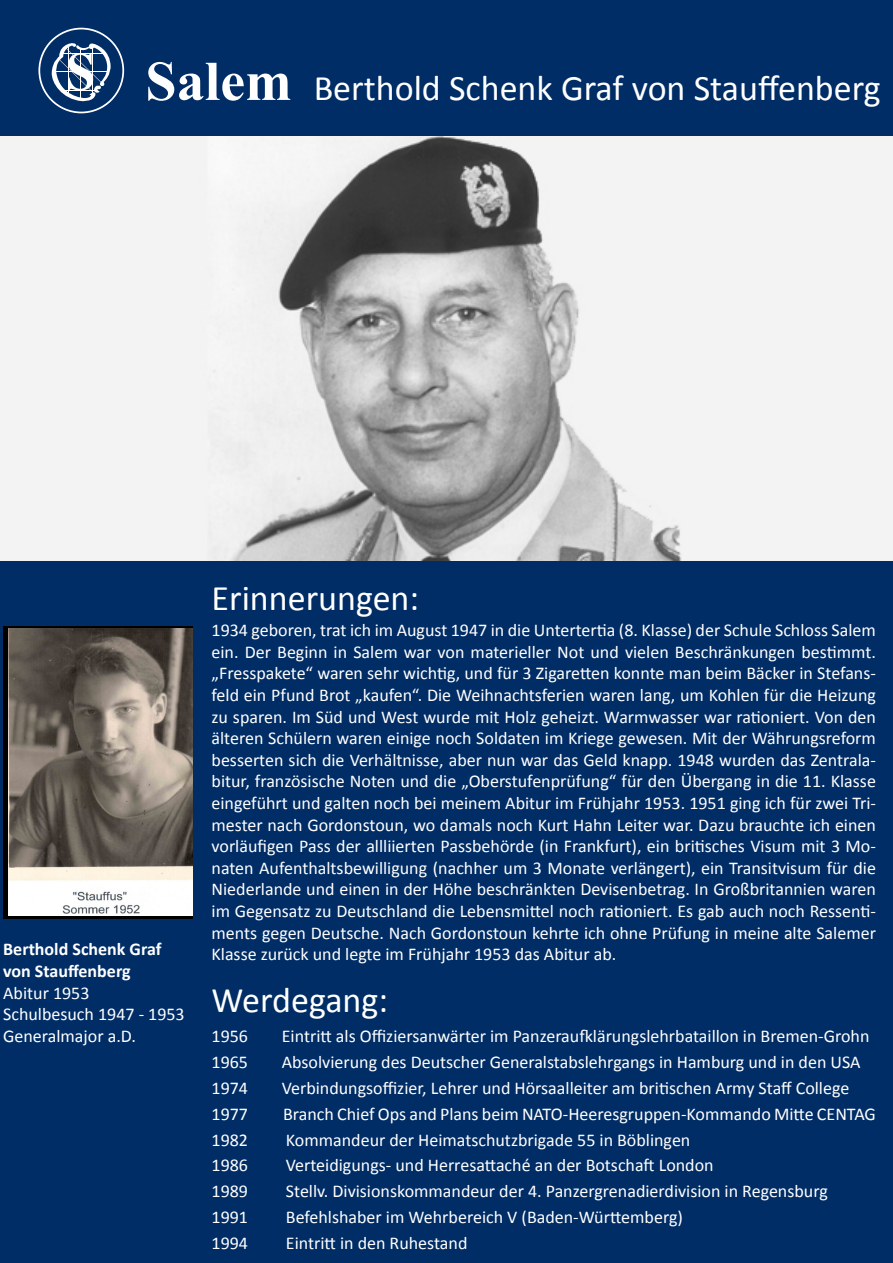
<style>
.page{position:relative;width:893px;height:1263px;background:#fff}
.page>*{position:absolute;margin:0;border:0;box-sizing:border-box;transform-origin:0 0}
.t1{font:36px "Calibri";color:#fff}
.t2{font:18px/21.6px "Calibri";color:#fff;text-align:justify}
.t3{font:700 18px "Calibri";color:#fff}
</style>
<div class="page">
<div style="left:0;top:561px;width:893px;height:702px;background:#002d66"></div>
<div style="left:0;top:0;width:893px;height:136px;background:#002d66"></div>
<svg style="left:3px;top:626px;width:189px;height:292px;fill:#000"></svg>
<img style="left:8px;top:629px;width:184px;height:286px">
<svg style="left:38px;top:28px;width:86px;height:85px"></svg>
<svg style="left:148px;top:62px;width:142px;height:39px"></svg>
<img style="left:0;top:136px;width:893px;height:425px">
<p class="t1" style="left:314px;top:65px;width:569px">Berthold Schenk Graf von Stauffenberg</p>
<p class="t3" style="left:3px;top:938px;width:160px">Berthold Schenk Graf</p>
<p class="t3" style="left:3px;top:959px;width:129px">von Stauffenberg</p>
<p class="t2" style="left:3px;top:982px;width:88px">Abitur 1953</p>
<p class="t2" style="left:3px;top:1003px;width:183px">Schulbesuch 1947 - 1953</p>
<p class="t2" style="left:3px;top:1025px;width:134px">Generalmajor a.D.</p>
<p class="t1" style="left:212px;top:576px;width:209px">Erinnerungen:</p>
<p class="t2" style="left:212px;top:619px;width:666px">1934 geboren, trat ich im August 1947 in die Untertertia (8. Klasse) der Schule Schloss Salem ein. Der Beginn in Salem war von materieller Not und vielen Beschränkungen bestimmt. „Fresspakete“ waren sehr wichtig, und für 3 Zigaretten konnte man beim Bäcker in Stefans&shy;feld ein Pfund Brot „kaufen“. Die Weihnachtsferien waren lang, um Kohlen für die Heizung zu sparen. Im Süd und West wurde mit Holz geheizt. Warmwasser war rationiert. Von den älteren Schülern waren einige noch Soldaten im Kriege gewesen. Mit der Währungsreform besserten sich die Verhältnisse, aber nun war das Geld knapp. 1948 wurden das Zentrala&shy;bitur, französische Noten und die „Oberstufenprüfung“ für den Übergang in die 11. Klasse eingeführt und galten noch bei meinem Abitur im Frühjahr 1953. 1951 ging ich für zwei Tri&shy;mester nach Gordonstoun, wo damals noch Kurt Hahn Leiter war. Dazu brauchte ich einen vorläufigen Pass der allliierten Passbehörde (in Frankfurt), ein britisches Visum mit 3 Mo&shy;naten Aufenthaltsbewilligung (nachher um 3 Monate verlängert), ein Transitvisum für die Niederlande und einen in der Höhe beschränkten Devisenbetrag. In Großbritannien waren im Gegensatz zu Deutschland die Lebensmittel noch rationiert. Es gab auch noch Ressenti&shy;ments gegen Deutsche. Nach Gordonstoun kehrte ich ohne Prüfung in meine alte Salemer Klasse zurück und legte im Frühjahr 1953 das Abitur ab.</p>
<p class="t1" style="left:212px;top:977px;width:178px">Werdegang:</p>
<p class="t2" style="left:212px;top:1025px;width:38px">1956</p>
<p class="t2" style="left:282px;top:1025px;width:589px">Eintritt als Offiziersanwärter im Panzeraufklärungslehrbataillon in Bremen-Grohn</p>
<p class="t2" style="left:212px;top:1051px;width:38px">1965</p>
<p class="t2" style="left:282px;top:1051px;width:580px">Absolvierung des Deutscher Generalstabslehrgangs in Hamburg und in den USA</p>
<p class="t2" style="left:212px;top:1077px;width:38px">1974</p>
<p class="t2" style="left:282px;top:1077px;width:569px">Verbindungsoffizier, Lehrer und Hörsaalleiter am britischen Army Staff College</p>
<p class="t2" style="left:212px;top:1103px;width:38px">1977</p>
<p class="t2" style="left:283px;top:1103px;width:594px">Branch Chief Ops and Plans beim NATO-Heeresgruppen-Kommando Mitte CENTAG</p>
<p class="t2" style="left:212px;top:1129px;width:38px">1982</p>
<p class="t2" style="left:286px;top:1129px;width:406px">Kommandeur der Heimatschutzbrigade 55 in Böblingen</p>
<p class="t2" style="left:212px;top:1155px;width:38px">1986</p>
<p class="t2" style="left:286px;top:1155px;width:429px">Verteidigungs- und Herresattaché an der Botschaft London</p>
<p class="t2" style="left:212px;top:1180px;width:38px">1989</p>
<p class="t2" style="left:286px;top:1180px;width:543px">Stellv. Divisionskommandeur der 4. Panzergrenadierdivision in Regensburg</p>
<p class="t2" style="left:212px;top:1206px;width:38px">1991</p>
<p class="t2" style="left:286px;top:1206px;width:399px">Befehlshaber im Wehrbereich V (Baden-Württemberg)</p>
<p class="t2" style="left:212px;top:1232px;width:38px">1994</p>
<p class="t2" style="left:286px;top:1232px;width:183px">Eintritt in den Ruhestand</p>
</div>
